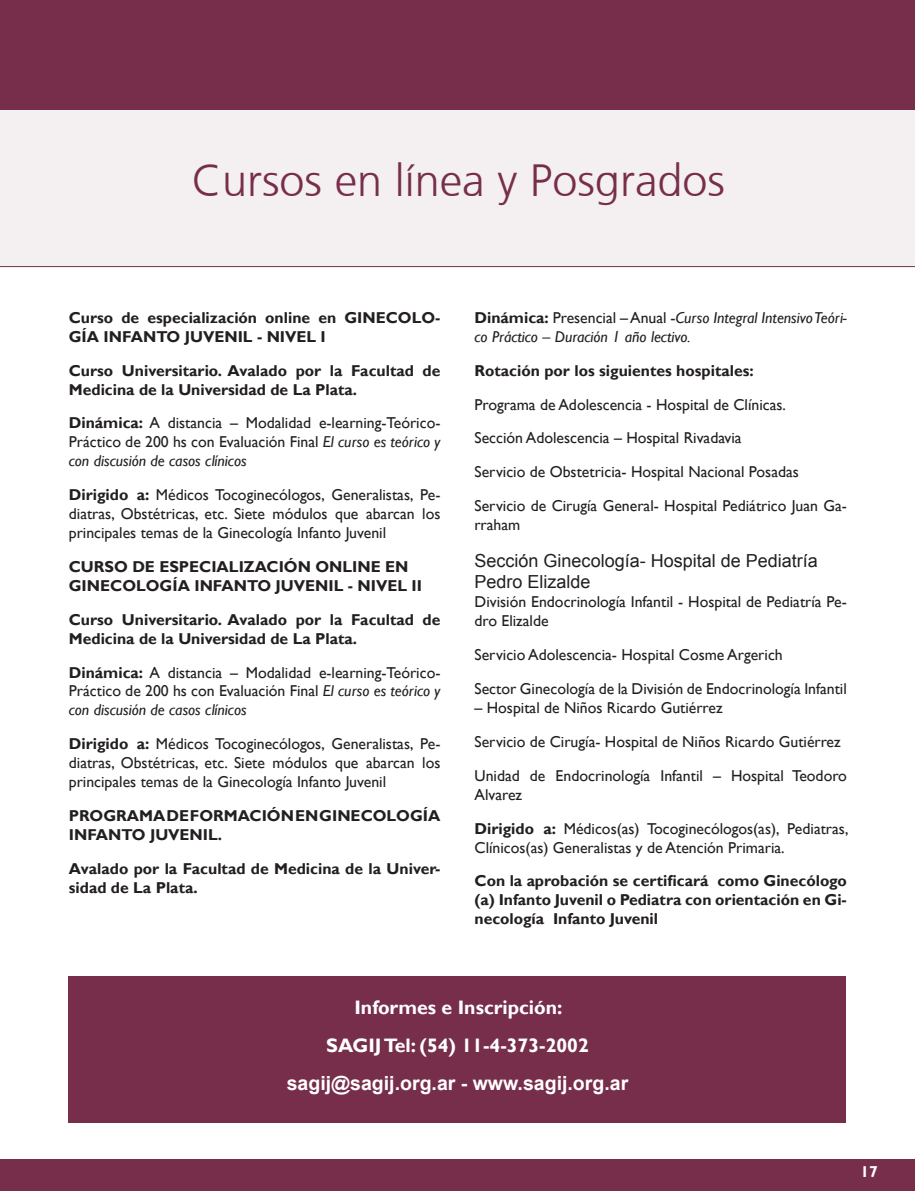
<style>
.page{position:relative;width:915px;height:1191px;background:#fff}
.page>*{position:absolute;margin:0;border:0;box-sizing:border-box;transform-origin:0 0}
.t1{font:300 45px "Articulate";color:#772e4a}
.t2{font:700 19.5px/38.4px "Gill Sans";color:#fff;text-align:center}
.t3{font:700 19.5px "Arial";color:#fff}
.t4{font:18px/21.6px "Arial";color:#231f20}
.t5{font:15.75px/18.9px "Gill Sans";color:#231f20}
.t6{font:700 15.75px/18.9px "Gill Sans";color:#231f20}
.t7{font:italic 15.75px/18.9px "Gill Sans";color:#231f20}
.t8{font:700 15.75px "Gill Sans";color:#fff}
.s1{font-weight:700}
.s2{font-style:italic}
.s3{font-weight:700;font-style:normal}
.s4{font-style:normal}
</style>
<div class="page">
<div style="left:0;top:1159px;width:914px;height:32px;background:#772e4a"></div>
<div style="left:69px;top:977px;width:776px;height:146px;background:#772e4a"></div>
<div style="left:0;top:104px;width:914px;height:162px;background:#f4eff0"></div>
<div style="left:0;top:0;width:914px;height:109px;background:#772e4a"></div>
<hr style="left:0;top:266px;width:914px;height:1px;background:#772e4a">
<h1 class="t1" style="left:192px;top:155px;width:534px">Cursos en línea y Posgrados</h1>
<p class="t6" style="left:69px;top:308px;width:373px">Curso de especialización online en GINECOLO-<br>GÍA INFANTO JUVENIL - NIVEL I</p>
<p class="t6" style="left:69px;top:361px;width:373px">Curso Universitario. Avalado por la Facultad de<br>Medicina de la Universidad de La Plata.</p>
<p class="t5" style="left:69px;top:414px;width:373px;text-align:justify"><span class="s1">Dinámica:</span> A distancia – Modalidad e-learning-Teórico-Práctico de 200 hs con Evaluación Final <span class="s2">El curso es teórico y con discusión de casos clínicos</span></p>
<p class="t5" style="left:69px;top:486px;width:373px;text-align:justify"><span class="s1">Dirigido a:</span> Médicos Tocoginecólogos, Generalistas, Pe&shy;diatras, Obstétricas, etc. Siete módulos que abarcan los principales temas de la Ginecología Infanto Juvenil</p>
<p class="t6" style="left:69px;top:557px;width:354px">CURSO DE ESPECIALIZACIÓN ONLINE EN<br>GINECOLOGÍA INFANTO JUVENIL - NIVEL II</p>
<p class="t6" style="left:69px;top:610px;width:373px">Curso Universitario. Avalado por la Facultad de<br>Medicina de la Universidad de La Plata.</p>
<p class="t5" style="left:69px;top:663px;width:373px;text-align:justify"><span class="s1">Dinámica:</span> A distancia – Modalidad e-learning-Teórico-Práctico de 200 hs con Evaluación Final <span class="s2">El curso es teórico y con discusión de casos clínicos</span></p>
<p class="t5" style="left:69px;top:735px;width:373px;text-align:justify"><span class="s1">Dirigido a:</span> Médicos Tocoginecólogos, Generalistas, Pe&shy;diatras, Obstétricas, etc. Siete módulos que abarcan los principales temas de la Ginecología Infanto Juvenil</p>
<p class="t6" style="left:69px;top:806px;width:373px">PROGRAMA DE FORMACIÓN EN GINECOLOGÍA<br>INFANTO JUVENIL.</p>
<p class="t6" style="left:69px;top:859px;width:373px">Avalado por la Facultad de Medicina de la Univer&shy;sidad de La Plata.</p>
<p class="t7" style="left:474px;top:308px;width:374px"><span class="s3">Dinámica:</span> <span class="s4">Presencial – Anual -</span>Curso Integral Intensivo Teóri&shy;co Práctico – Duración 1 año lectivo.</p>
<p class="t6" style="left:474px;top:361px;width:281px">Rotación por los siguientes hospitales:</p>
<p class="t5" style="left:474px;top:387px;width:374px;line-height:33.9px">Programa de Adolescencia - Hospital de Clínicas.<br>Sección Adolescencia – Hospital Rivadavia<br>Servicio de Obstetricia- Hospital Nacional Posadas Servicio de Cirugía General- Hospital Pediátrico Juan Ga-</p>
<p class="t5" style="left:474px;top:516px;width:47px">rraham</p>
<p class="t4" style="left:474px;top:550px;width:345px">Sección Ginecología- Hospital de Pediatría<br>Pedro Elizalde</p>
<p class="t5" style="left:474px;top:593px;width:374px">División Endocrinología Infantil - Hospital de Pediatría Pe&shy;dro Elizalde</p>
<p class="t5" style="left:474px;top:638px;width:374px;line-height:33.9px">Servicio Adolescencia- Hospital Cosme Argerich<br>Sector Ginecología de la División de Endocrinología Infantil</p>
<p class="t5" style="left:474px;top:691px;width:374px;line-height:33.9px">– Hospital de Niños Ricardo Gutiérrez<br>Servicio de Cirugía- Hospital de Niños Ricardo Gutiérrez<br>Unidad de Endocrinología Infantil – Hospital Teodoro</p>
<p class="t5" style="left:474px;top:777px;width:375px;line-height:33.9px">Alvarez<br><span class="s1">Dirigido a:</span> Médicos(as) Tocoginecólogos(as), Pediatras,</p>
<p class="t5" style="left:474px;top:838px;width:311px">Clínicos(as) Generalistas y de Atención Primaria.</p>
<p class="t6" style="left:474px;top:872px;width:374px;text-align:justify">Con la aprobación se certificará como Ginecólogo (a) Infanto Juvenil o Pediatra con orientación en Gi&shy;necología Infanto Juvenil</p>
<p class="t2" style="left:326px;top:988px;width:264px">Informes e Inscripción:<br>SAGIJ Tel: (54) 11-4-373-2002</p>
<p class="t3" style="left:286px;top:1069px;width:343px">sagij@sagij.org.ar - www.sagij.org.ar</p>
<p class="t8" style="left:860px;top:1162px;width:19px">17</p>
</div>
